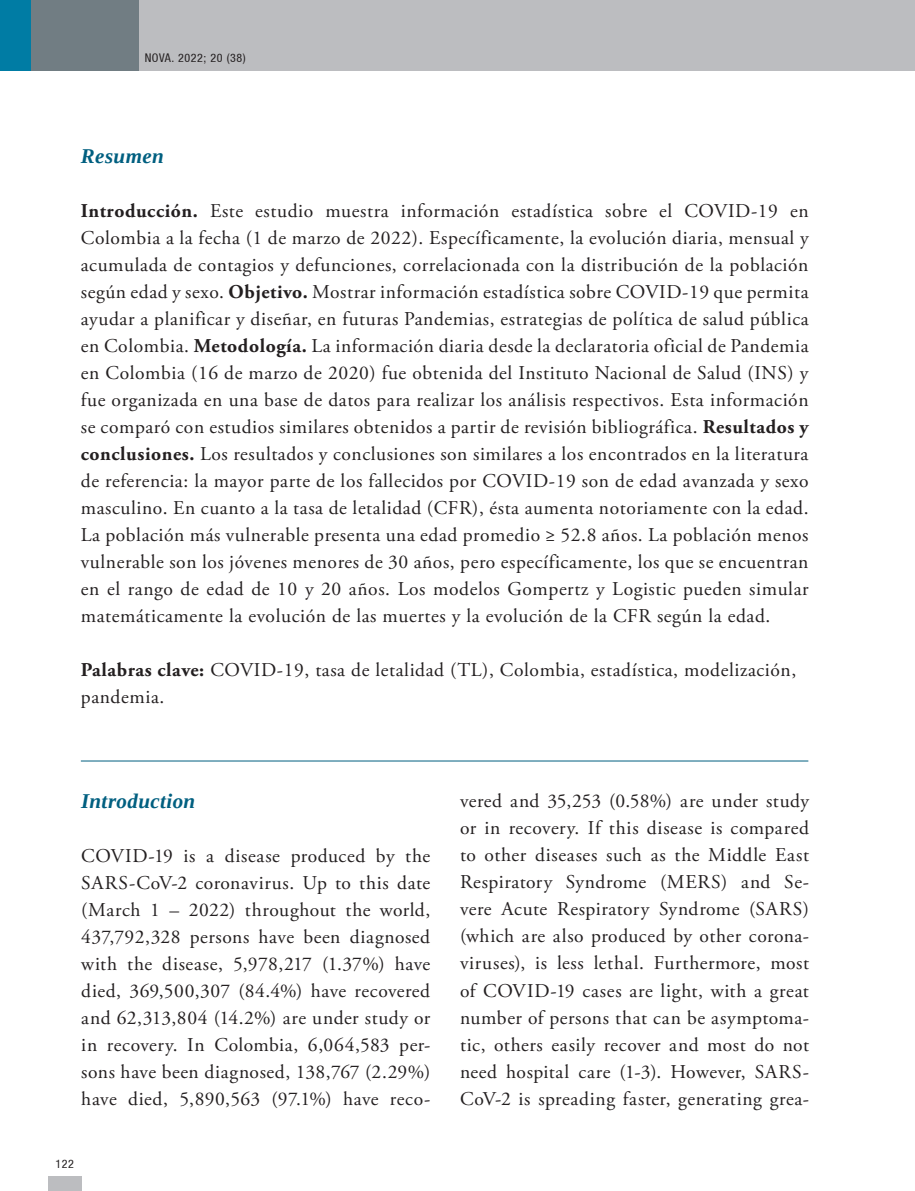
<style>
.page{position:relative;width:915px;height:1191px;background:#fff}
.page>*{position:absolute;margin:0;border:0;box-sizing:border-box;transform-origin:0 0}
.parrafo_corrido{font:italic 700 21px "Liberation Serif";letter-spacing:.02em;color:#005f80}
.parrafo_corrido-2{font:19.5px/27px "Adobe Garamond Pro";letter-spacing:.03em;color:#231f20;text-align:justify}
.t1{font:condensed 12px "Helvetica 57";letter-spacing:.05em;color:#231f20}
.s1{font-weight:700}
</style>
<div class="page">
<div style="left:48px;top:1175px;width:33px;height:16px;background:#bcbdc0"></div>
<div style="left:0;top:0;width:914px;height:71px;background:#bcbdc0"></div>
<div style="left:0;top:0;width:138px;height:71px;background:#717d83"></div>
<div style="left:0;top:0;width:31px;height:71px;background:#007ca4"></div>
<hr style="left:81px;top:760px;width:727px;height:1px;background:#005f80">
<p class="t1" style="left:145px;top:51px;width:103px">NOVA. 2022; 20 (38)</p>
<p class="parrafo_corrido" style="left:81px;top:142px;width:85px">Resumen</p>
<p class="parrafo_corrido-2" style="left:81px;top:198px;width:729px"><span class="s1">Introducción.</span> Este estudio muestra información estadística sobre el COVID-19 en Colombia a la fecha (1 de marzo de 2022). Específicamente, la evolución diaria, mensual y acumulada de contagios y defunciones, correlacionada con la distribución de la población según edad y sexo. <span class="s1">Objetivo.</span> Mostrar información estadística sobre COVID-19 que permita ayudar a planificar y diseñar, en futuras Pandemias, estrategias de política de salud pública en Colombia. <span class="s1">Metodología.</span> La información diaria desde la declaratoria oficial de Pandemia en Colombia (16 de marzo de 2020) fue obtenida del Instituto Nacional de Salud (INS) y fue organizada en una base de datos para realizar los análisis respectivos. Esta información se comparó con estudios similares obtenidos a partir de revisión bibliográfica. <span class="s1">Resultados y conclusiones.</span> Los resultados y conclusiones son similares a los encontrados en la literatura de referencia: la mayor parte de los fallecidos por COVID-19 son de edad avanzada y sexo masculino. En cuanto a la tasa de letalidad (CFR), ésta aumenta notoriamente con la edad.<br>La población más vulnerable presenta una edad promedio ≥ 52.8 años. La población menos vulnerable son los jóvenes menores de 30 años, pero específicamente, los que se encuentran en el rango de edad de 10 y 20 años. Los modelos Gompertz y Logistic pueden simular matemáticamente la evolución de las muertes y la evolución de la CFR según la edad.</p>
<p class="parrafo_corrido-2" style="left:81px;top:657px;width:716px"><span class="s1">Palabras clave:</span> COVID-19, tasa de letalidad (TL), Colombia, estadística, modelización, pandemia.</p>
<p class="parrafo_corrido" style="left:81px;top:787px;width:115px">Introduction</p>
<p class="parrafo_corrido-2" style="left:81px;top:842px;width:350px">COVID-19 is a disease produced by the SARS-CoV-2 coronavirus. Up to this date (March 1 – 2022) throughout the world, 437,792,328 persons have been diagnosed with the disease, 5,978,217 (1.37%) have died, 369,500,307 (84.4%) have recovered and 62,313,804 (14.2%) are under study or in recovery. In Colombia, 6,064,583 per&shy;sons have been diagnosed, 138,767 (2.29%) have died, 5,890,563 (97.1%) have reco-</p>
<p class="t1" style="left:55px;top:1156px;width:20px">122</p>
<p class="parrafo_corrido-2" style="left:460px;top:788px;width:350px">vered and 35,253 (0.58%) are under study or in recovery. If this disease is compared to other diseases such as the Middle East Respiratory Syndrome (MERS) and Se&shy;vere Acute Respiratory Syndrome (SARS) (which are also produced by other corona&shy;viruses), is less lethal. Furthermore, most of COVID-19 cases are light, with a great number of persons that can be asymptoma&shy;tic, others easily recover and most do not need hospital care (1-3). However, SARS-CoV-2 is spreading faster, generating grea-</p>
</div>
